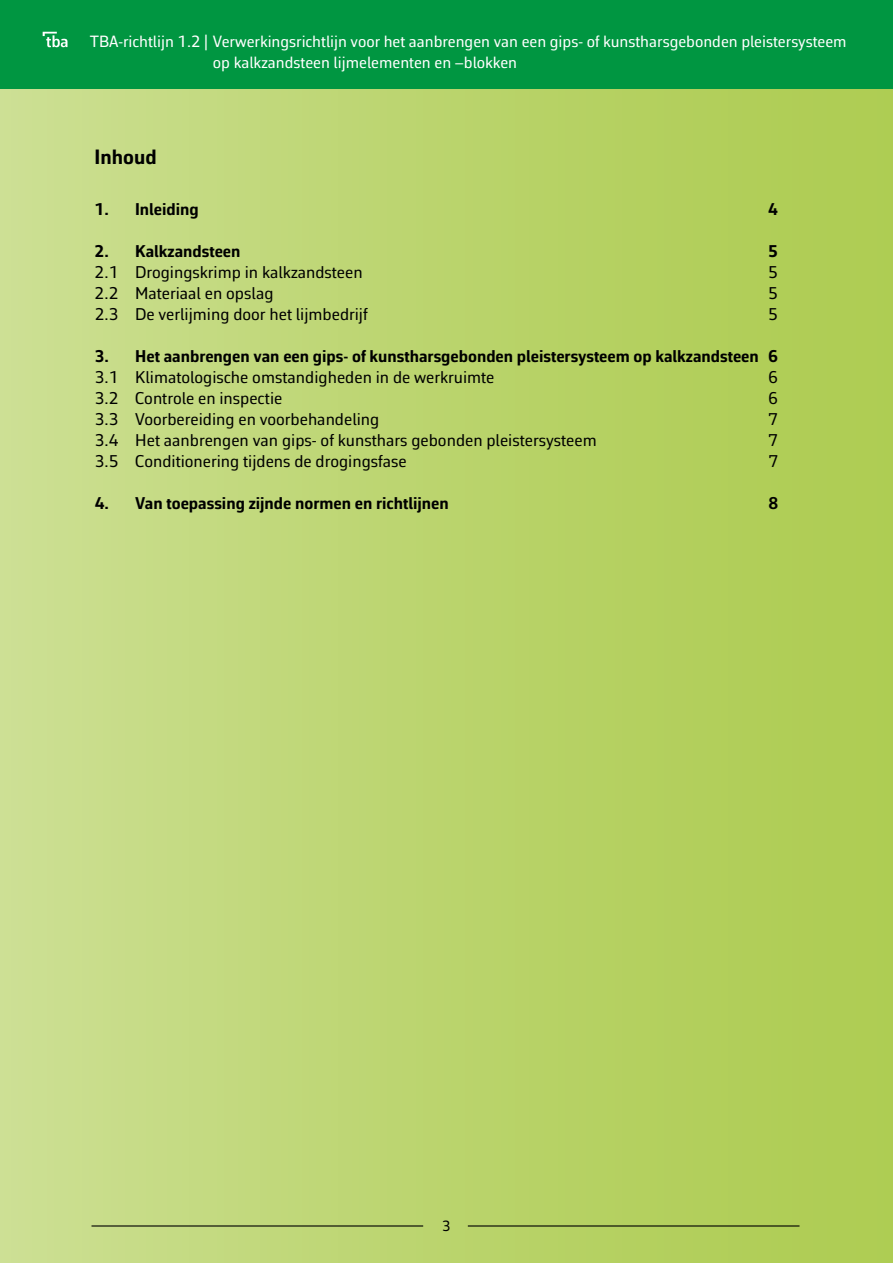
<style>
.page{position:relative;width:893px;height:1263px;background:#fff}
.page>*{position:absolute;margin:0;border:0;box-sizing:border-box;transform-origin:0 0}
.t1{font:700 21px "Corbeau Pro";color:#000}
.t2{font:17.25px "Corbeau Pro";color:#000}
.t3{font:700 17.25px "Corbeau Pro";color:#000}
.t4{font:16.5px/21px "Corbeau Pro";color:#fff}
.t5{font:15px "Corbeau Pro";color:#000}
</style>
<div class="page">
<div style="left:0;top:0;width:893px;height:1263px;background:linear-gradient(to right,#cbde91,#abcb4e)"></div>
<div style="left:0;top:0;width:893px;height:88px;background:#009641"></div>
<svg style="left:43px;top:32px;width:24px;height:15px"></svg>
<hr style="left:92px;top:1225px;width:331px;height:1px;background:#000">
<hr style="left:468px;top:1225px;width:331px;height:1px;background:#000">
<p class="t4" style="left:213px;top:30px;width:635px;text-indent:-123px">TBA-richtlijn 1.2 | Verwerkingsrichtlijn voor het aanbrengen van een gips- of kunstharsgebonden pleistersysteem op kalkzandsteen lijmelementen en –blokken</p>
<p class="t1" style="left:95px;top:143px;width:64px">Inhoud</p>
<p class="t3" style="left:95px;top:198px;width:106px">1. Inleiding</p>
<p class="t3" style="left:768px;top:198px;width:11px">4</p>
<p class="t3" style="left:95px;top:240px;width:147px">2. Kalkzandsteen</p>
<p class="t3" style="left:768px;top:240px;width:11px">5</p>
<p class="t2" style="left:95px;top:261px;width:270px">2.1 Drogingskrimp in kalkzandsteen</p>
<p class="t2" style="left:768px;top:261px;width:11px">5</p>
<p class="t2" style="left:95px;top:282px;width:181px">2.2 Materiaal en opslag</p>
<p class="t2" style="left:768px;top:282px;width:11px">5</p>
<p class="t2" style="left:95px;top:303px;width:275px">2.3 De verlijming door het lijmbedrijf</p>
<p class="t2" style="left:768px;top:303px;width:11px">5</p>
<p class="t3" style="left:95px;top:345px;width:685px">3. Het aanbrengen van een gips- of kunstharsgebonden pleistersysteem op kalkzandsteen 6</p>
<p class="t2" style="left:95px;top:366px;width:401px">3.1 Klimatologische omstandigheden in de werkruimte</p>
<p class="t2" style="left:768px;top:366px;width:11px">6</p>
<p class="t2" style="left:95px;top:387px;width:189px">3.2 Controle en inspectie</p>
<p class="t2" style="left:768px;top:387px;width:11px">6</p>
<p class="t2" style="left:95px;top:407px;width:286px">3.3 Voorbereiding en voorbehandeling</p>
<p class="t2" style="left:768px;top:407px;width:11px">7</p>
<p class="t2" style="left:95px;top:428px;width:503px">3.4 Het aanbrengen van gips- of kunsthars gebonden pleistersysteem</p>
<p class="t2" style="left:768px;top:428px;width:11px">7</p>
<p class="t2" style="left:95px;top:449px;width:314px">3.5 Conditionering tijdens de drogingsfase</p>
<p class="t2" style="left:768px;top:449px;width:11px">7</p>
<p class="t3" style="left:95px;top:491px;width:355px">4. Van toepassing zijnde normen en richtlijnen</p>
<p class="t3" style="left:768px;top:491px;width:11px">8</p>
<p class="t5" style="left:442px;top:1216px;width:10px">3</p>
</div>
